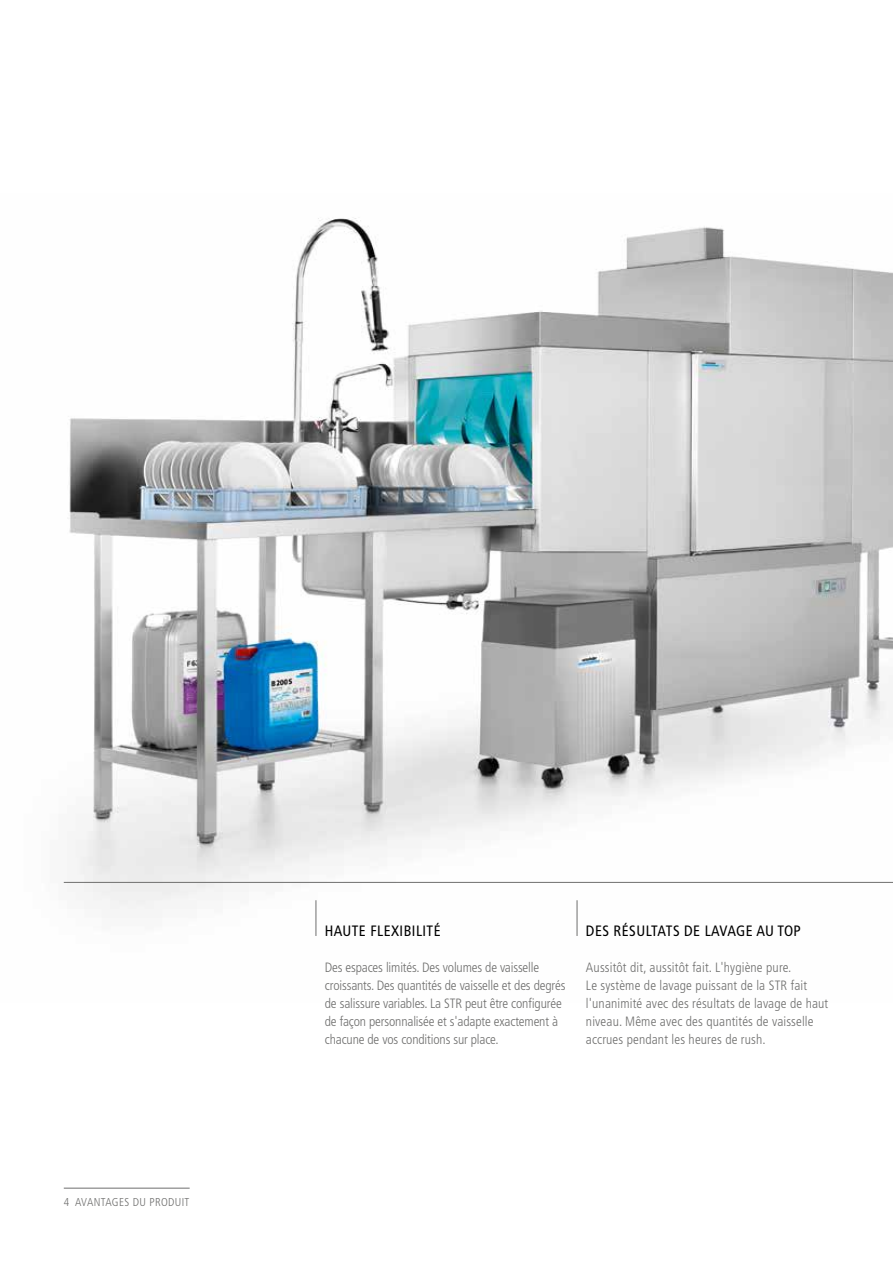
<style>
.page{position:relative;width:893px;height:1263px;background:#fff}
.page>*{position:absolute;margin:0;border:0;box-sizing:border-box;transform-origin:0 0}
.t1{font:condensed 15px "Frutiger LT Pro";letter-spacing:.03em;color:#000}
.t2{font:300 condensed 13.5px/18px "Frutiger LT Pro";letter-spacing:-.01em;color:#6f6f6e}
.t3{font:300 condensed 13.5px/18px "Frutiger LT Pro";letter-spacing:.01em;color:#6f6f6e}
.t4{font:300 condensed 11.4px "Frutiger LT Pro";letter-spacing:.03em;color:#6f6f6e}
</style>
<div class="page">
<img style="left:63px;top:218px;width:830px;height:718px">
<hr style="left:577px;top:900px;width:1px;height:36px;background:#6f6f6e">
<hr style="left:316px;top:900px;width:1px;height:36px;background:#6f6f6e">
<hr style="left:64px;top:882px;width:829px;height:1px;background:#6f6f6e">
<hr style="left:64px;top:1188px;width:126px;height:1px;background:#6f6f6e">
<p class="t4" style="left:64px;top:1196px;width:127px">4 AVANTAGES DU PRODUIT</p>
<p class="t1" style="left:325px;top:922px;width:117px">HAUTE FLEXIBILITÉ</p>
<p class="t2" style="left:325px;top:958px;width:242px">Des espaces limités. Des volumes de vaisselle croissants. Des quantités de vaisselle et des degrés de salissure variables. La STR peut être configurée de façon personnalisée et s'adapte exactement à chacune de vos conditions sur place.</p>
<p class="t1" style="left:586px;top:922px;width:216px">DES RÉSULTATS DE LAVAGE AU TOP</p>
<p class="t3" style="left:586px;top:958px;width:244px">Aussitôt dit, aussitôt fait. L'hygiène pure.<br>Le système de lavage puissant de la STR fait l'unanimité avec des résultats de lavage de haut niveau. Même avec des quantités de vaisselle accrues pendant les heures de rush.</p>
</div>
